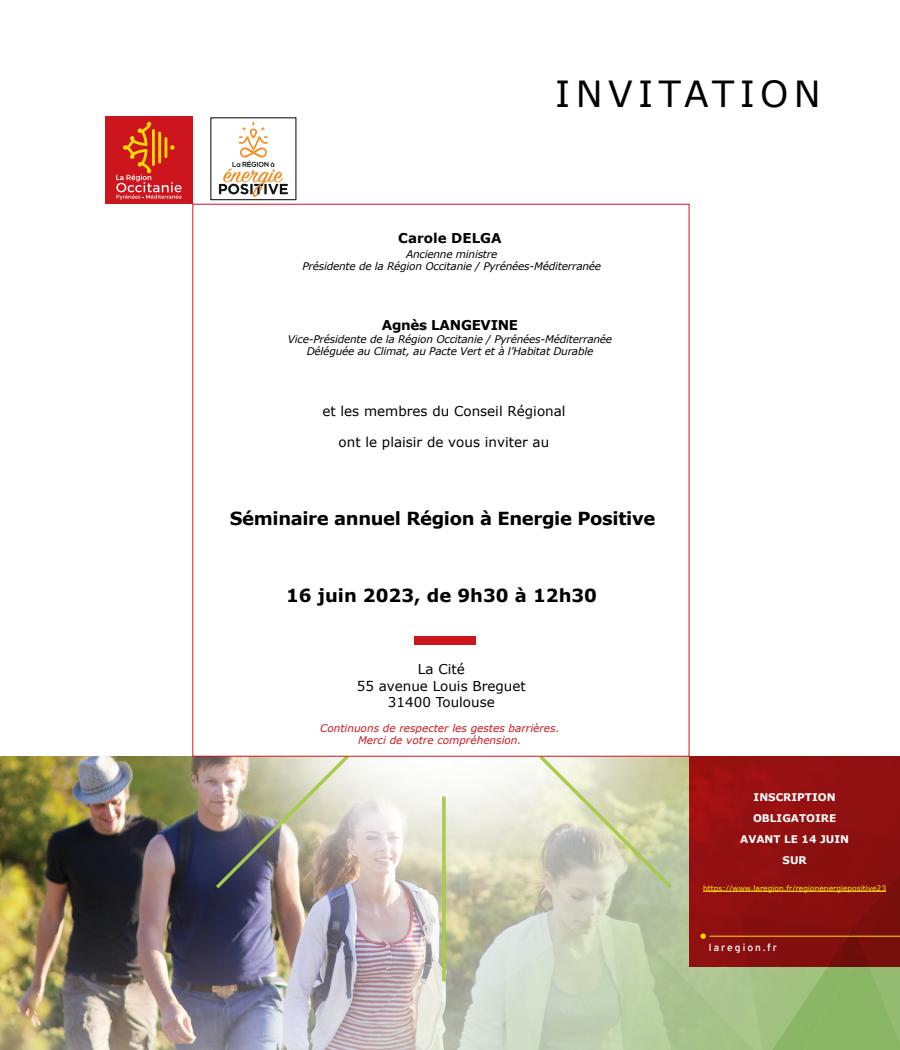
<style>
.page{position:relative;width:900px;height:1050px;background:#fff}
.page>*{position:absolute;margin:0;border:0;box-sizing:border-box;transform-origin:0 0}
.t1{font:36px "Verdana";letter-spacing:.15em;color:#000}
.t2{font:700 18px "Verdana";letter-spacing:-.02em;color:#000}
.t3{font:700 18px "Verdana";color:#000}
.t4{font:13.5px/16.5px "Verdana";color:#000;text-align:center}
.t5{font:700 13.5px "Verdana";letter-spacing:-.02em;color:#000}
.t6{font:700 13.5px "Verdana";color:#000}
.t7{font:italic 10.5px/12px "Verdana";letter-spacing:-.02em;color:#000;text-align:center}
.t8{font:italic 10.5px/12.6px "Verdana";color:#cd151d;text-align:center}
.t9{font:700 10.5px/21px "Verdana";color:#fff;text-align:center}
.t10{font:600 10.2px "Overpass";letter-spacing:.2em;color:#fff}
.t11{font:7.5px "Verdana";color:#fff101}
</style>
<div class="page">
<img style="left:0;top:756px;width:900px;height:294px">
<div style="left:414px;top:636px;width:61px;height:9px;background:#cd151d"></div>
<div style="left:105px;top:117px;width:88px;height:87px;background:#cd151d"></div>
<svg style="left:116px;top:122px;width:66px;height:78px"></svg>
<svg style="left:689px;top:756px;width:211px;height:211px;background:#8e1010"></svg>
<hr style="left:703px;top:891px;width:183px;height:1px;background:#fff101">
<hr style="left:710px;top:936px;width:190px;height:1px;background:#ffdc01">
<svg style="left:701px;top:934px;width:5px;height:5px"></svg>
<svg style="left:219px;top:122px;width:69px;height:75px"></svg>
<h1 class="t1" style="left:555px;top:69px;width:267px">INVITATION</h1>
<p class="t6" style="left:398px;top:229px;width:105px">Carole DELGA</p>
<p class="t7" style="left:302px;top:248px;width:300px">Ancienne ministre<br>Présidente de la Région Occitanie / Pyrénées-Méditerranée</p>
<p class="t5" style="left:382px;top:316px;width:138px">Agnès LANGEVINE</p>
<p class="t7" style="left:288px;top:334px;width:326px">Vice-Présidente de la Région Occitanie / Pyrénées-Méditerranée<br>Déléguée au Climat, au Pacte Vert et à l’Habitat Durable</p>
<p class="t4" style="left:322px;top:403px;width:245px">et les membres du Conseil Régional</p>
<p class="t4" style="left:339px;top:434px;width:212px">ont le plaisir de vous inviter au</p>
<h2 class="t2" style="left:230px;top:506px;width:427px">Séminaire annuel Région à Energie Positive</h2>
<h2 class="t3" style="left:286px;top:583px;width:313px">16 juin 2023, de 9h30 à 12h30</h2>
<p class="t4" style="left:357px;top:661px;width:170px">La Cité<br>55 avenue Louis Breguet<br>31400 Toulouse</p>
<p class="t8" style="left:320px;top:722px;width:241px">Continuons de respecter les gestes barrières.<br>Merci de votre compréhension.</p>
<p class="t9" style="left:740px;top:786px;width:110px">INSCRIPTION<br>OBLIGATOIRE<br>AVANT LE 14 JUIN<br>SUR</p>
<p class="t11" style="left:703px;top:883px;width:184px">https://www.laregion.fr/regionenergiepositive23</p>
<p class="t10" style="left:709px;top:940px;width:69px">laregion.fr</p>
</div>
